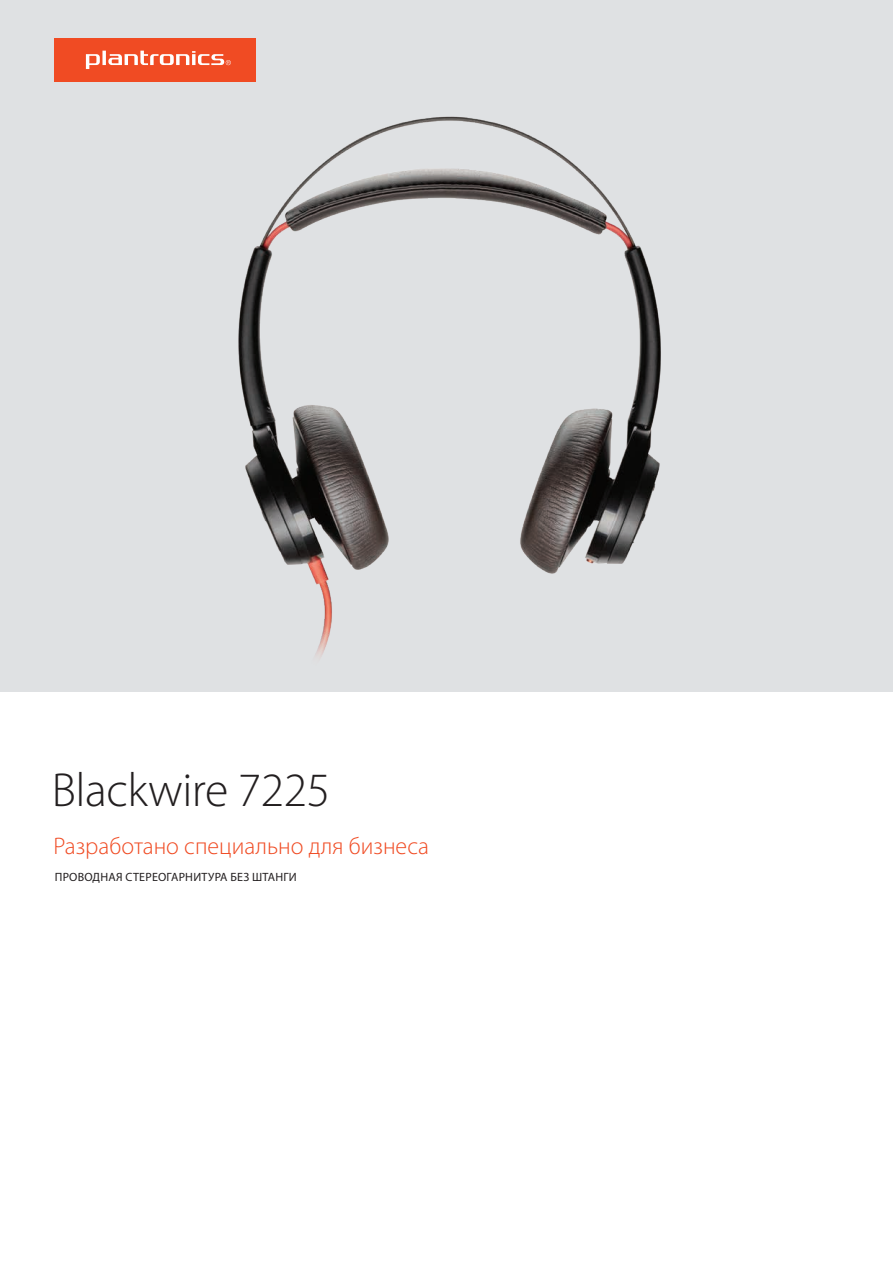
<style>
.page{position:relative;width:893px;height:1263px;background:#fff}
.page>*{position:absolute;margin:0;border:0;box-sizing:border-box;transform-origin:0 0}
.t1{font:300 48px "Myriad Pro";letter-spacing:-.01em;color:#231f20}
.t2{font:300 24px "Myriad Pro";color:#f04b23}
.t3{font:12px "Myriad Pro";letter-spacing:.02em;color:#231f20}
</style>
<div class="page">
<div style="left:0;top:0;width:893px;height:691px;background:#dfe1e3"></div>
<div style="left:54px;top:38px;width:202px;height:43px;background:#f04b23"></div>
<svg style="left:86px;top:51px;width:49px;height:18px"></svg>
<img style="left:135px;top:50px;width:526px;height:607px">
<h1 class="t1" style="left:52px;top:761px;width:280px">Blackwire 7225</h1>
<h2 class="t2" style="left:54px;top:831px;width:377px">Разработано специально для бизнеса</h2>
<p class="t3" style="left:55px;top:869px;width:243px">ПРОВОДНАЯ СТЕРЕОГАРНИТУРА БЕЗ ШТАНГИ</p>
</div>
